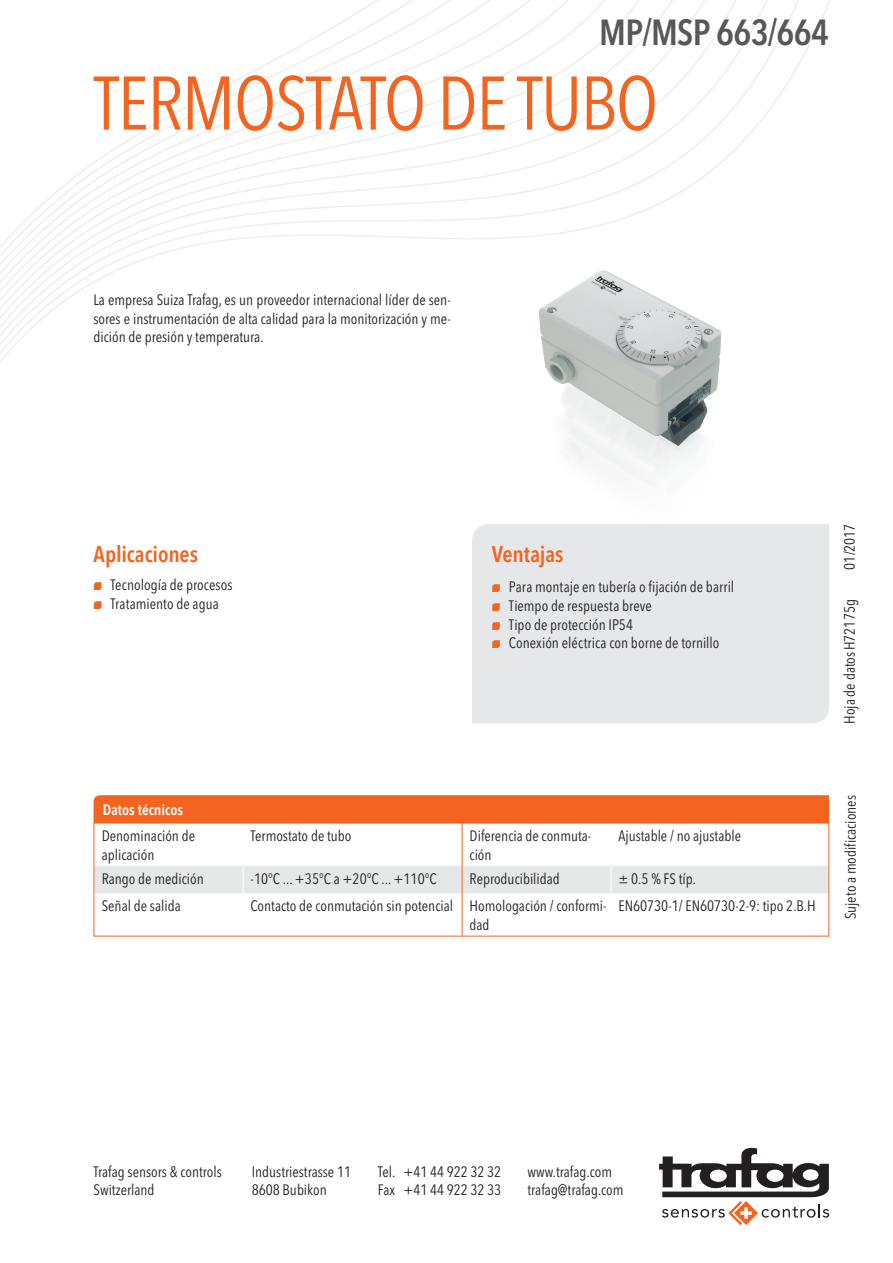
<style>
.page{position:relative;width:893px;height:1263px;background:#fff}
.page>*{position:absolute;margin:0;border:0;box-sizing:border-box;transform-origin:0 0}
.t1{font:condensed 75px "Avenir Next LT Pro";letter-spacing:-.02em;color:#f36421}
.t2{font:600 condensed 36px "Avenir Next LT Pro";letter-spacing:-.02em;color:#57585a}
.t3{font:600 condensed 22.5px "Avenir Next LT Pro";letter-spacing:-.005em;color:#f36421}
.t4{font:condensed 15px/18.8px "Avenir Next LT Pro";color:#231f20}
.t5{font:600 condensed 15px "Avenir Next LT Pro";color:#fff}
.s1{font-family:"Trafag Pictos";font-stretch:normal;font-size:10.5px;color:#f36421}
</style>
<div class="page">
<svg style="left:659px;top:1148px;width:170px;height:77px"></svg>
<svg style="left:0;top:0;width:830px;height:363px"></svg>
<div style="left:472px;top:524px;width:357px;height:199px;background:#e6e7e9"></div>
<img style="left:471px;top:232px;width:314px;height:314px">
<div style="left:94px;top:795px;width:735px;height:27px;background:#f36421"></div>
<hr style="left:462px;top:823px;width:1px;height:43px;background:#f36421">
<div style="left:96px;top:866px;width:731px;height:27px;background:#e6e7e9"></div>
<hr style="left:462px;top:893px;width:1px;height:43px;background:#f36421">
<div style="left:94px;top:822px;width:735px;height:114px;border:1px solid #f36421"></div>
<h2 class="t2" style="left:599px;top:10px;width:231px">MP/MSP 663/664</h2>
<h1 class="t1" style="left:94px;top:58px;width:566px">Termostato de tubo</h1>
<p class="t4" style="left:94px;top:290px;width:359px;text-align:justify">La empresa Suiza Trafag, es un proveedor internacional líder de sen&shy;sores e instrumentación de alta calidad para la monitorización y me&shy;dición de presión y temperatura.</p>
<h3 class="t3" style="left:94px;top:540px;width:106px">Aplicaciones</h3>
<p class="t4" style="left:94px;top:575px;width:141px"><span class="s1">N</span> Tecnología de procesos<br><span class="s1">N</span> Tratamiento de agua</p>
<h3 class="t3" style="left:492px;top:541px;width:73px">Ventajas</h3>
<p class="t4" style="left:492px;top:577px;width:244px"><span class="s1">N</span> Para montaje en tubería o fijación de barril <span class="s1">N</span> Tiempo de respuesta breve<br><span class="s1">N</span> Tipo de protección IP54<br><span class="s1">N</span> Conexión eléctrica con borne de tornillo</p>
<p class="t4" style="left:840px;top:570px;width:48px;rotate:-90deg">01/2017</p>
<p class="t4" style="left:840px;top:724px;width:126px;rotate:-90deg">Hoja de datosH72175g</p>
<p class="t5" style="left:103px;top:800px;width:82px">Datos técnicos</p>
<p class="t4" style="left:102px;top:827px;width:95px">Denominación de aplicación</p>
<p class="t4" style="left:251px;top:827px;width:102px">Termostato de tubo</p>
<p class="t4" style="left:470px;top:827px;width:123px">Diferencia de conmuta&shy;ción</p>
<p class="t4" style="left:618px;top:827px;width:124px">Ajustable / no ajustable</p>
<p class="t4" style="left:102px;top:869px;width:103px">Rango de medición</p>
<p class="t4" style="left:251px;top:869px;width:188px">-10°C ... +35°C a +20°C ... +110°C</p>
<p class="t4" style="left:470px;top:869px;width:92px">Reproducibilidad</p>
<p class="t4" style="left:618px;top:869px;width:79px">± 0.5 % FS típ.</p>
<p class="t4" style="left:102px;top:897px;width:80px">Señal de salida</p>
<p class="t4" style="left:470px;top:897px;width:139px;text-indent:-219px">Contacto de conmutación sin potencial Homologación / conformi&shy;dad</p>
<p class="t4" style="left:618px;top:897px;width:199px">EN60730-1/ EN60730-2-9: tipo 2.B.H</p>
<p class="t4" style="left:841px;top:919px;width:126px;rotate:-90deg">Sujeto a modificaciones</p>
<p class="t4" style="left:94px;top:1162px;width:130px">Trafag sensors &amp; controls<br>Switzerland</p>
<p class="t4" style="left:252px;top:1162px;width:101px">Industriestrasse 11<br>8608 Bubikon</p>
<p class="t4" style="left:378px;top:1162px;width:125px">Tel. +41 44 922 32 32<br>Fax +41 44 922 32 33</p>
<p class="t4" style="left:528px;top:1162px;width:98px">www.trafag.com trafag@trafag.com</p>
</div>
